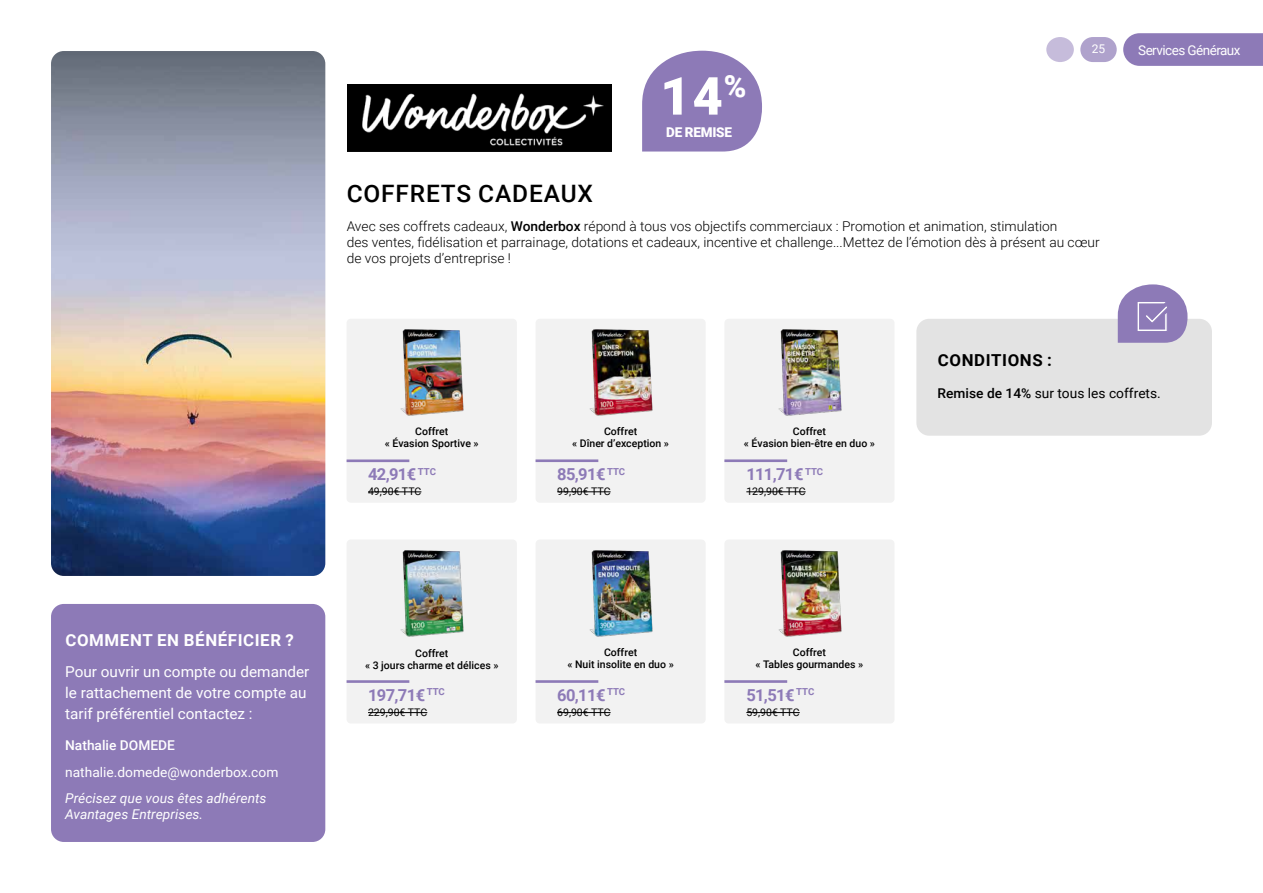
<style>
.page{position:relative;width:1263px;height:893px;background:#fff}
.page>*{position:absolute;margin:0;border:0;box-sizing:border-box;transform-origin:0 0}
.t1{font:900 52.5px "Roboto";color:#fff}
.t2{font:500 24px "Roboto";letter-spacing:.035em;color:#000}
.t3{font:700 16.5px "Roboto";letter-spacing:-.04em;color:#8d7ab7}
.t4{font:700 16.5px "Roboto";letter-spacing:.035em;color:#fff}
.t5{font:700 16.5px "Roboto";letter-spacing:.035em;color:#000}
.t6{font:15px/21px "Roboto";color:#fff}
.t7{font:300 13.5px/16.2px "Roboto";color:#000}
.t8{font:italic 13.5px/16.2px "Roboto";color:#fff}
.t9{font:13.5px "Roboto";color:#000}
.t10{font:13.5px "Roboto";color:#fff}
.t11{font:13.5px "Roboto";letter-spacing:-.04em;color:#fff}
.t12{font:500 13.5px "Roboto";color:#fff}
.t13{font:900 13.5px "Roboto";letter-spacing:-.015em;color:#fff}
.t14{font:12px "Roboto";color:#fff}
.t15{font:500 10.5px/12.6px "Roboto";color:#000;text-align:center}
.t16{font:10.5px "Roboto";color:#000}
.s1{font-weight:500}
</style>
<div class="page">
<svg style="left:1123px;top:33px;width:140px;height:33px;background:#917eb9"></svg>
<div style="left:1046px;top:37px;width:28px;height:25px;background:#c6bcdb;border-radius:50%"></div>
<div style="left:1080px;top:37px;width:37px;height:25px;background:#afa2cc;border-radius:13px"></div>
<div style="left:916px;top:319px;width:296px;height:117px;background:#e3e3e3;border-radius:13px"></div>
<img style="left:51px;top:51px;width:274px;height:525px">
<svg style="left:1118px;top:284px;width:69px;height:59px;background:#a191c3"></svg>
<div style="left:51px;top:604px;width:274px;height:238px;background:#8d7ab7;border-radius:13px"></div>
<svg style="left:642px;top:51px;width:120px;height:101px;background:#9c8cc0"></svg>
<img style="left:347px;top:84px;width:265px;height:68px">
<div style="left:347px;top:319px;width:170px;height:184px;background:#f2f2f2;border-radius:4px"></div>
<hr style="left:347px;top:459px;width:62px;height:3px;background:#8d7ab7">
<img style="left:400px;top:329px;width:64px;height:87px">
<hr style="left:368px;top:492px;width:53px;height:1px;background:#000">
<div style="left:535px;top:319px;width:171px;height:184px;background:#f2f2f2;border-radius:4px"></div>
<hr style="left:535px;top:459px;width:63px;height:3px;background:#8d7ab7">
<hr style="left:557px;top:492px;width:54px;height:1px;background:#000">
<img style="left:589px;top:329px;width:64px;height:87px">
<div style="left:724px;top:319px;width:170px;height:184px;background:#f2f2f2;border-radius:4px"></div>
<hr style="left:724px;top:459px;width:63px;height:3px;background:#8d7ab7">
<hr style="left:746px;top:492px;width:60px;height:1px;background:#000">
<img style="left:778px;top:329px;width:64px;height:87px">
<div style="left:347px;top:539px;width:170px;height:184px;background:#f2f2f2;border-radius:4px"></div>
<hr style="left:347px;top:680px;width:62px;height:3px;background:#8d7ab7">
<hr style="left:368px;top:712px;width:59px;height:1px;background:#000">
<img style="left:400px;top:550px;width:64px;height:87px">
<div style="left:535px;top:539px;width:171px;height:184px;background:#f2f2f2;border-radius:4px"></div>
<hr style="left:535px;top:680px;width:63px;height:3px;background:#8d7ab7">
<hr style="left:557px;top:712px;width:54px;height:1px;background:#000">
<img style="left:589px;top:550px;width:64px;height:87px">
<div style="left:724px;top:539px;width:170px;height:184px;background:#f2f2f2;border-radius:4px"></div>
<hr style="left:724px;top:680px;width:63px;height:3px;background:#8d7ab7">
<hr style="left:746px;top:712px;width:54px;height:1px;background:#000">
<img style="left:778px;top:550px;width:64px;height:87px">
<h1 class="t1" style="left:660px;top:59px;width:88px">14<sup>%</sup></h1>
<p class="t13" style="left:666px;top:122px;width:67px">DE REMISE</p>
<p class="t14" style="left:1092px;top:41px;width:15px">25</p>
<p class="t11" style="left:1138px;top:41px;width:104px">Services Généraux</p>
<h2 class="t2" style="left:347px;top:176px;width:248px">COFFRETS CADEAUX</h2>
<p class="t7" style="left:347px;top:217px;width:754px">Avec ses coffrets cadeaux, <span class="s1">Wonderbox</span> répond à tous vos objectifs commerciaux : Promotion et animation, stimulation<br>des ventes, fidélisation et parrainage, dotations et cadeaux, incentive et challenge...Mettez de l’émotion dès à présent au cœur de vos projets d’entreprise !</p>
<p class="t15" style="left:385px;top:424px;width:95px">Coffret<br>« Évasion Sportive »</p>
<p class="t16" style="left:368px;top:484px;width:55px">49,90€ TTC</p>
<p class="t3" style="left:368px;top:463px;width:70px">42,91€ <sup>TTC</sup></p>
<p class="t15" style="left:572px;top:424px;width:98px">Coffret<br>« Dîner d’exception »</p>
<p class="t16" style="left:557px;top:484px;width:55px">99,90€ TTC</p>
<p class="t3" style="left:557px;top:463px;width:70px">85,91€ <sup>TTC</sup></p>
<p class="t15" style="left:744px;top:424px;width:133px">Coffret<br>« Évasion bien-être en duo »</p>
<p class="t3" style="left:746px;top:463px;width:78px">111,71€ <sup>TTC</sup></p>
<p class="t16" style="left:746px;top:484px;width:61px">129,90€ TTC</p>
<p class="t5" style="left:938px;top:348px;width:116px">CONDITIONS :</p>
<p class="t9" style="left:938px;top:384px;width:225px"><span class="s1">Remise de 14%</span> sur tous les coffrets.</p>
<p class="t4" style="left:65px;top:628px;width:230px">COMMENT EN BÉNÉFICIER ?</p>
<p class="t6" style="left:65px;top:661px;width:246px">Pour ouvrir un compte ou demander le rattachement de votre compte au tarif préférentiel contactez :</p>
<p class="t12" style="left:65px;top:736px;width:111px">Nathalie DOMEDE</p>
<p class="t10" style="left:65px;top:763px;width:215px">nathalie.domede@wonderbox.com</p>
<p class="t8" style="left:65px;top:789px;width:203px">Précisez que vous êtes adhérents<br>Avantages Entreprises.</p>
<p class="t15" style="left:365px;top:646px;width:135px">Coffret<br>« 3 jours charme et délices »</p>
<p class="t15" style="left:567px;top:645px;width:108px">Coffret<br>« Nuit insolite en duo »</p>
<p class="t16" style="left:557px;top:705px;width:55px">69,90€ TTC</p>
<p class="t3" style="left:557px;top:683px;width:70px">60,11€ <sup>TTC</sup></p>
<p class="t3" style="left:368px;top:683px;width:78px">197,71€ <sup>TTC</sup></p>
<p class="t16" style="left:368px;top:705px;width:61px">229,90€ TTC</p>
<p class="t15" style="left:756px;top:645px;width:109px">Coffret<br>« Tables gourmandes »</p>
<p class="t3" style="left:746px;top:683px;width:70px">51,51€ <sup>TTC</sup></p>
<p class="t16" style="left:746px;top:705px;width:55px">59,90€ TTC</p>
</div>
